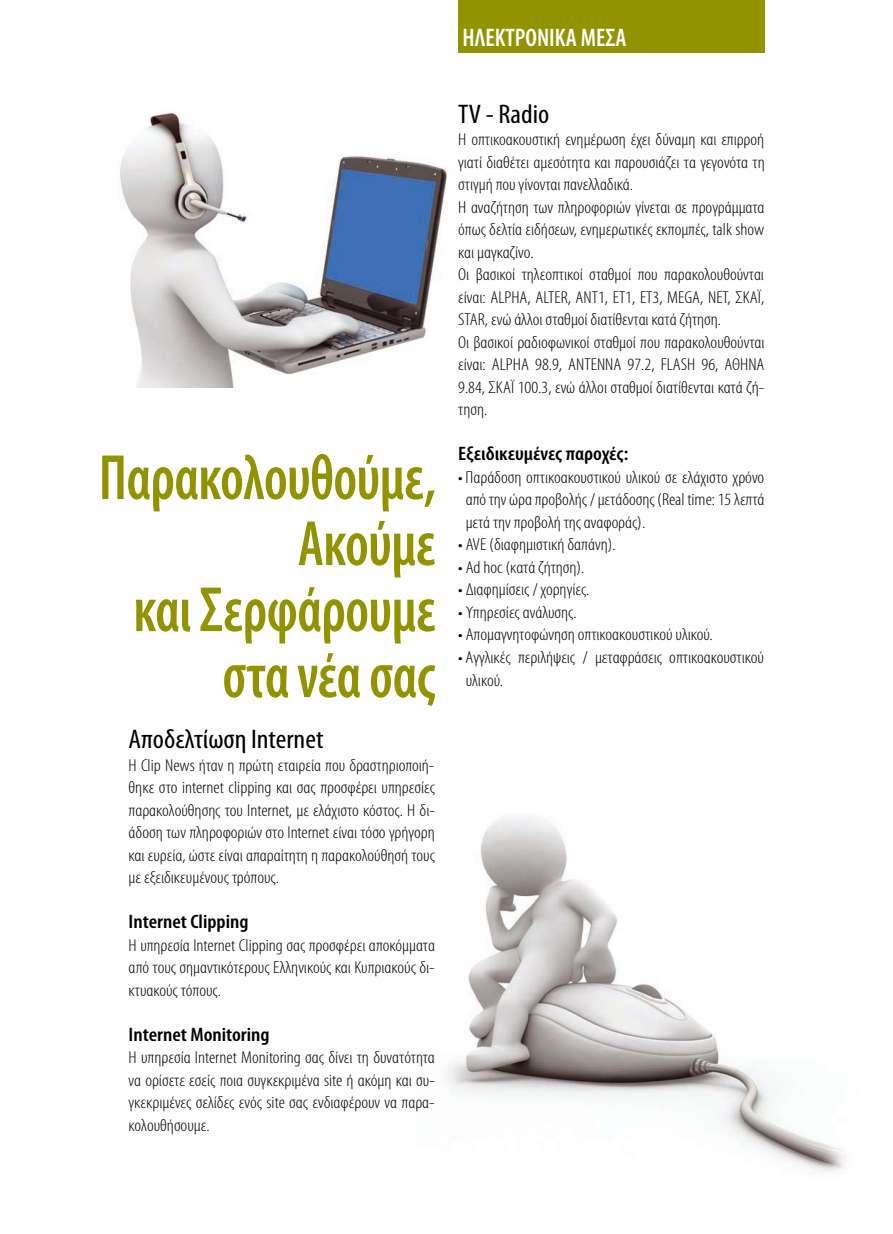
<style>
.page{position:relative;width:893px;height:1234px;background:#fff}
.page>*{position:absolute;margin:0;border:0;box-sizing:border-box;transform-origin:0 0}
.t1{font:600 condensed 64.5px/66px "Myriad Pro";letter-spacing:-.01em;color:#919400;text-align:right;scale:.9 1}
.t2{font:condensed 27px "Myriad Pro";color:#000;scale:1.08 1}
.t3{font:600 condensed 25.5px "Myriad Pro";color:#fff}
.t4{font:600 condensed 19.5px "Myriad Pro";color:#000;scale:1.1 1}
.t5{font:300 condensed 17.25px/22.5px "Myriad Pro";color:#000;text-align:justify;scale:1.1 1}
</style>
<div class="page">
<img style="left:120px;top:112px;width:327px;height:275px">
<img style="left:446px;top:817px;width:399px;height:355px">
<div style="left:458px;top:0;width:306px;height:52px;background:#919400"></div>
<h3 class="t3" style="left:462px;top:24px;width:166px">ΗΛΕΚΤΡΟΝΙΚΑ ΜΕΣΑ</h3>
<h1 class="t1" style="left:99px;top:445px;width:376px">Παρακολουθούμε,<br>Ακούμε<br>και Σερφάρουμε στα νέα σας</h1>
<h2 class="t2" style="left:129px;top:722px;width:182px">Αποδελτίωση Internet</h2>
<p class="t5" style="left:129px;top:754px;width:280px">Η Clip News ήταν η πρώτη εταιρεία που δραστηριοποιή&shy;θηκε στο internet clipping και σας προσφέρει υπηρεσίες παρακολούθησης του Internet, με ελάχιστο κόστος. Η δι&shy;άδοση των πληροφοριών στο Internet είναι τόσο γρήγορη και ευρεία, ώστε είναι απαραίτητη η παρακολούθησή τους με εξειδικευμένους τρόπους.</p>
<p class="t4" style="left:129px;top:911px;width:111px">Internet Clipping</p>
<p class="t5" style="left:129px;top:934px;width:280px">Η υπηρεσία Internet Clipping σας προσφέρει αποκόμματα από τους σημαντικότερους Ελληνικούς και Κυπριακούς δι&shy;κτυακούς τόπους.</p>
<p class="t4" style="left:129px;top:1023px;width:130px">Internet Monitoring</p>
<p class="t5" style="left:129px;top:1046px;width:280px">Η υπηρεσία Internet Monitoring σας δίνει τη δυνατότητα να ορίσετε εσείς ποια συγκεκριμένα site ή ακόμη και συ&shy;γκεκριμένες σελίδες ενός site σας ενδιαφέρουν να παρα&shy;κολουθήσουμε.</p>
<h2 class="t2" style="left:458px;top:97px;width:86px">TV - Radio</h2>
<p class="t5" style="left:458px;top:129px;width:280px;text-align:left">Η οπτικοακουστική ενημέρωση έχει δύναμη και επιρροή γιατί διαθέτει αμεσότητα και παρουσιάζει τα γεγονότα τη στιγμή που γίνονται πανελλαδικά.<br>Η αναζήτηση των πληροφοριών γίνεται σε προγράμματα όπως δελτία ειδήσεων, ενημερωτικές εκπομπές, talk show και μαγκαζίνο.<br>Οι βασικοί τηλεοπτικοί σταθμοί που παρακολουθούνται είναι: ALPHA, ALTER, ANT1, ET1, ET3, MEGA, NET, ΣΚΑΪ, STAR, ενώ άλλοι σταθμοί διατίθενται κατά ζήτηση.<br>Οι βασικοί ραδιοφωνικοί σταθμοί που παρακολουθούνται είναι: ALPHA 98.9, ANTENNA 97.2, FLASH 96, ΑΘΗΝΑ 9.84, ΣΚΑΪ 100.3, ενώ άλλοι σταθμοί διατίθενται κατά ζή&shy;τηση.</p>
<p class="t4" style="left:458px;top:443px;width:156px">Εξειδικευμένες παροχές:</p>
<p class="t5" style="left:466px;top:466px;width:273px;text-indent:-7px">• Παράδοση οπτικοακουστικού υλικού σε ελάχιστο χρόνο από την ώρα προβολής / μετάδοσης (Real time: 15 λεπτά μετά την προβολή της αναφοράς).</p>
<p class="t5" style="left:458px;top:533px;width:145px">• AVE (διαφημιστική δαπάνη).</p>
<p class="t5" style="left:458px;top:556px;width:116px">• Αd hoc (κατά ζήτηση).</p>
<p class="t5" style="left:458px;top:578px;width:121px">• ∆ιαφημίσεις / χορηγίες.</p>
<p class="t5" style="left:458px;top:601px;width:109px">• Υπηρεσίες ανάλυσης.</p>
<p class="t5" style="left:458px;top:623px;width:233px">• Απομαγνητοφώνηση οπτικοακουστικού υλικού.</p>
<p class="t5" style="left:466px;top:646px;width:273px;text-indent:-7px">• Αγγλικές περιλήψεις / μεταφράσεις οπτικοακουστικού υλικού.</p>
</div>
